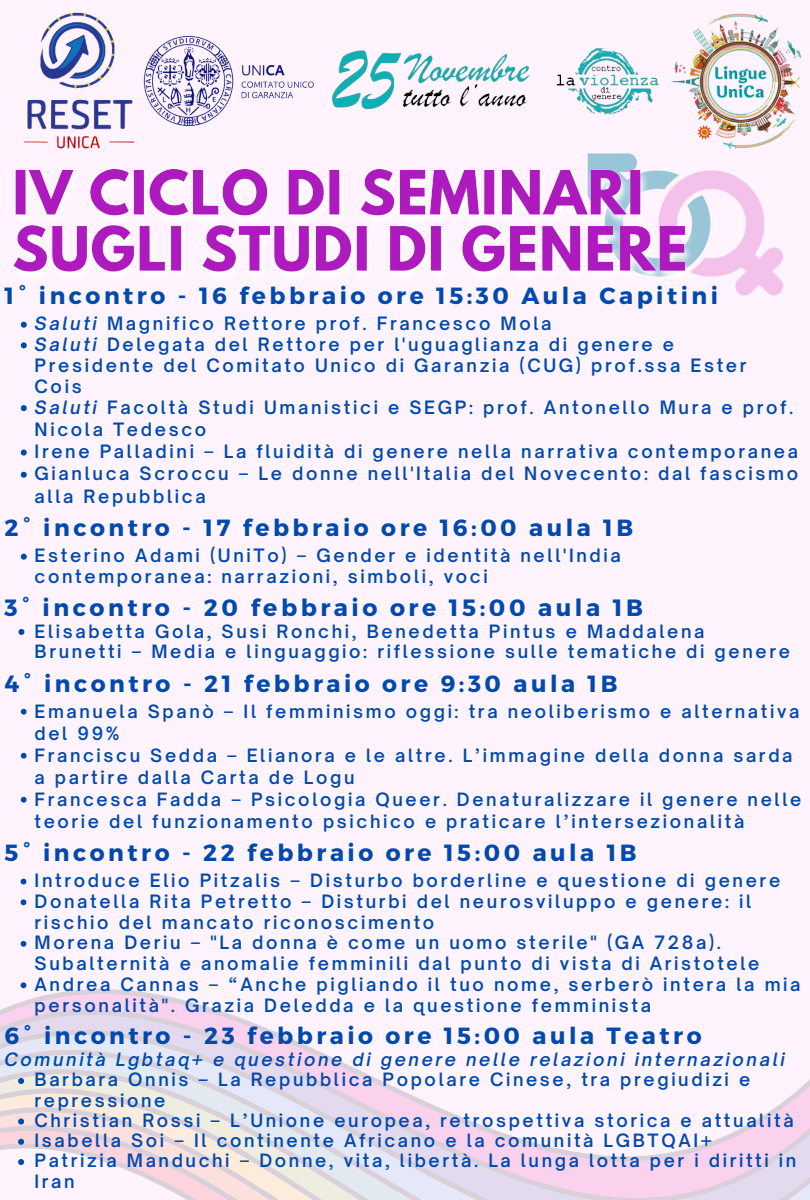
<style>
.page{position:relative;width:810px;height:1200px;background:#fff3fd}
.page>*{position:absolute;margin:0;border:0;box-sizing:border-box;transform-origin:0 0}
.t1{font:700 23.6px "Montserrat";letter-spacing:.15em;color:#004aad}
.t2{font:700 23.4px "Montserrat";letter-spacing:.15em;color:#004aad}
.t3{font:600 17.6px/21.5px "Open Sauce One";letter-spacing:.15em;color:#004aad}
.t4{font:italic 600 17.6px "Open Sauce One";letter-spacing:.15em;color:#004aad}
.s1{font-style:italic}
</style>
<div class="page">
<svg style="left:0;top:989px;width:810px;height:211px"></svg>
<img style="left:587px;top:153px;width:196px;height:143px">
<img style="left:331px;top:48px;width:328px;height:67px">
<img style="left:671px;top:13px;width:131px;height:136px">
<img style="left:24px;top:12px;width:111px;height:137px">
<img style="left:143px;top:36px;width:171px;height:90px">
<img style="left:13px;top:162px;width:689px;height:134px">
<svg style="left:21px;top:322px;width:6px;height:6px"></svg>
<svg style="left:21px;top:342px;width:6px;height:6px"></svg>
<svg style="left:21px;top:405px;width:6px;height:6px"></svg>
<svg style="left:21px;top:450px;width:6px;height:6px"></svg>
<svg style="left:21px;top:472px;width:6px;height:6px"></svg>
<svg style="left:21px;top:554px;width:6px;height:6px"></svg>
<svg style="left:18px;top:629px;width:6px;height:6px"></svg>
<svg style="left:21px;top:709px;width:6px;height:6px"></svg>
<svg style="left:21px;top:753px;width:6px;height:6px"></svg>
<svg style="left:21px;top:797px;width:6px;height:6px"></svg>
<svg style="left:21px;top:879px;width:5px;height:5px"></svg>
<svg style="left:21px;top:899px;width:5px;height:6px"></svg>
<svg style="left:21px;top:941px;width:5px;height:6px"></svg>
<svg style="left:21px;top:982px;width:5px;height:6px"></svg>
<svg style="left:18px;top:1078px;width:6px;height:6px"></svg>
<svg style="left:18px;top:1119px;width:6px;height:6px"></svg>
<svg style="left:18px;top:1139px;width:6px;height:6px"></svg>
<svg style="left:18px;top:1159px;width:6px;height:6px"></svg>
<h2 class="t2" style="left:5px;top:281px;width:715px">1° incontro - 16 febbraio ore 15:30 Aula Capitini</h2>
<p class="t3" style="left:35px;top:313px;width:765px"><span class="s1">Saluti</span> Magnifico Rettore prof. Francesco Mola<br><span class="s1">Saluti</span> Delegata del Rettore per l'uguaglianza di genere e<br>Presidente del Comitato Unico di Garanzia (CUG) prof.ssa Ester<br>Cois<br><span class="s1">Saluti</span> Facoltà Studi Umanistici e SEGP: prof. Antonello Mura e prof.<br>Nicola Tedesco<br>Irene Palladini – La fluidità di genere nella narrativa contemporanea Gianluca Scroccu – Le donne nell'Italia del Novecento: dal fascismo alla Repubblica</p>
<h2 class="t2" style="left:5px;top:513px;width:630px">2° incontro - 17 febbraio ore 16:00 aula 1B</h2>
<p class="t3" style="left:35px;top:545px;width:588px;line-height:20.7px">Esterino Adami (UniTo) – Gender e identità nell'India contemporanea: narrazioni, simboli, voci</p>
<h1 class="t1" style="left:5px;top:593px;width:640px">3° incontro - 20 febbraio ore 15:00 aula 1B</h1>
<p class="t3" style="left:35px;top:621px;width:757px;line-height:20.5px">Elisabetta Gola, Susi Ronchi, Benedetta Pintus e Maddalena<br>Brunetti – Media e linguaggio: riflessione sulle tematiche di genere</p>
<h2 class="t2" style="left:5px;top:668px;width:614px">4° incontro - 21 febbraio ore 9:30 aula 1B</h2>
<p class="t3" style="left:35px;top:700px;width:768px;line-height:22px">Emanuela Spanò – Il femminismo oggi: tra neoliberismo e alternativa del 99%<br>Franciscu Sedda – Elianora e le altre. L’immagine della donna sarda a partire dalla Carta de Logu<br>Francesca Fadda – Psicologia Queer. Denaturalizzare il genere nelle teorie del funzionamento psichico e praticare l’intersezionalità</p>
<h2 class="t2" style="left:5px;top:837px;width:634px">5° incontro - 22 febbraio ore 15:00 aula 1B</h2>
<p class="t3" style="left:35px;top:870px;width:767px;line-height:20.7px">Introduce Elio Pitzalis – Disturbo borderline e questione di genere Donatella Rita Petretto – Disturbi del neurosviluppo e genere: il rischio del mancato riconoscimento<br>Morena Deriu – "La donna è come un uomo sterile" (GA 728a).<br>Subalternità e anomalie femminili dal punto di vista di Aristotele Andrea Cannas – “Anche pigliando il tuo nome, serberò intera la mia personalità". Grazia Deledda e la questione femminista</p>
<h2 class="t2" style="left:5px;top:1021px;width:699px">6° incontro - 23 febbraio ore 15:00 aula Teatro</h2>
<p class="t4" style="left:5px;top:1048px;width:782px">Comunità Lgbtaq+ e questione di genere nelle relazioni internazionali</p>
<p class="t3" style="left:35px;top:1069px;width:763px;line-height:20.2px">Barbara Onnis – La Repubblica Popolare Cinese, tra pregiudizi e repressione<br>Christian Rossi – L’Unione europea, retrospettiva storica e attualità Isabella Soi – Il continente Africano e la comunità LGBTQAI+ Patrizia Manduchi – Donne, vita, libertà. La lunga lotta per i diritti in Iran</p>
</div>
